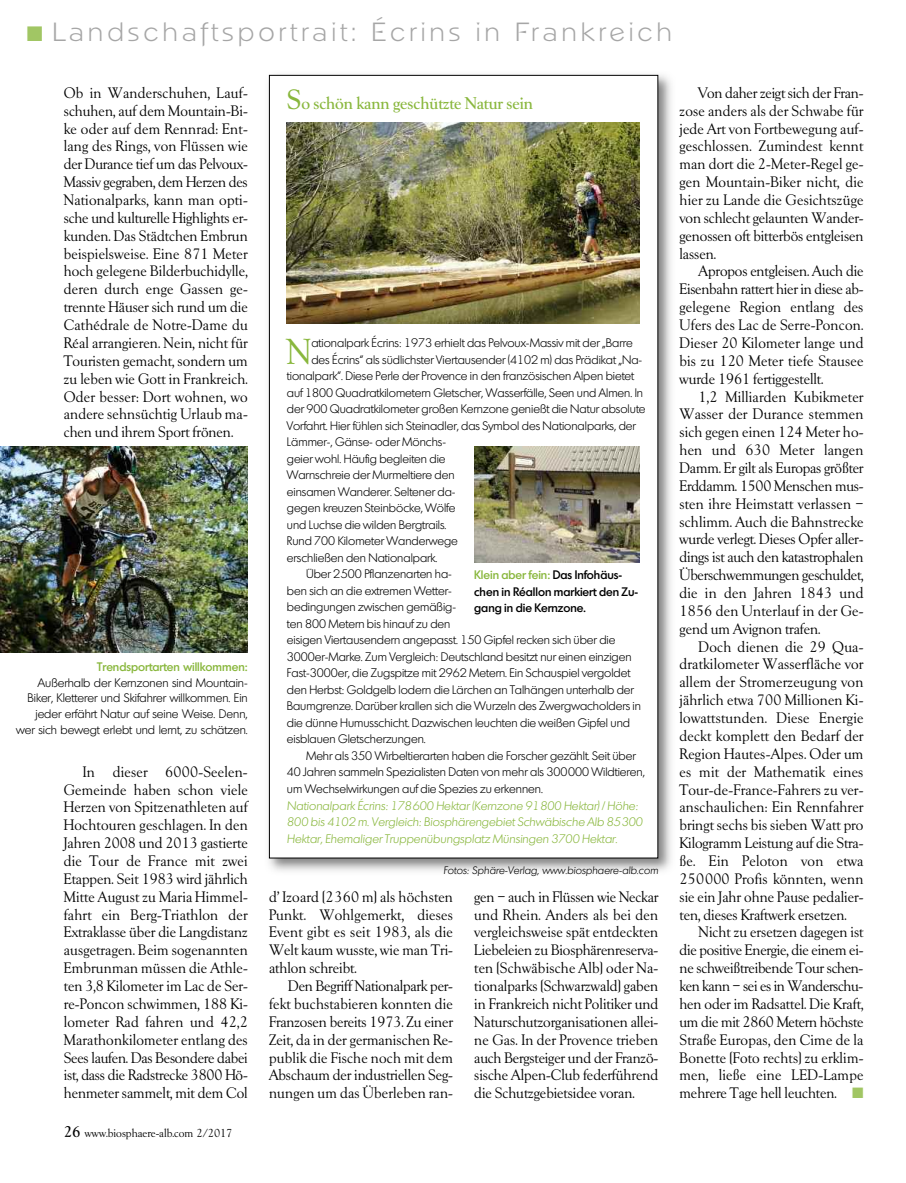
<style>
.page{position:relative;width:906px;height:1183px;background:#fff}
.page>*{position:absolute;margin:0;border:0;box-sizing:border-box;transform-origin:0 0}
.t1{font:34.8px "Goudx";color:#89b73d}
.t2{font:300 25.5px "Napoli";letter-spacing:.155em;color:#a6a6a6}
.t3{font:500 16.5px "Goudx";color:#89b73d}
.t4{font:15px "Zapf Dingbats";color:#a1c664}
.t5{font:14.7px/17.9px "Goudx";color:#000;text-align:justify}
.t6{font:300 12px/15.8px "Montreal";color:#000;text-align:right}
.t7{font:italic 300 12px/16.5px "Montreal";color:#89b73d}
.t8{font:500 12px/16.5px "Montreal";color:#000}
.t9{font:500 12px "Montreal";color:#89b73d}
.t10{font:11.25px "Goudx";color:#000}
.t11{font:italic 300 10.5px "Montreal";color:#000}
.s1{color:#a1c664}
.s2{font-weight:500;font-size:15px}
.s3{font-size:27px}
.s4{color:#89b73d}
</style>
<div class="page">
<img style="left:268px;top:74px;width:403px;height:797px">
<div style="left:269px;top:75px;width:389px;height:782px;background:#fff"></div>
<img style="left:287px;top:122px;width:353px;height:202px">
<img style="left:474px;top:446px;width:166px;height:116px">
<img style="left:0;top:446px;width:248px;height:206px">
<h2 class="t2" style="left:27px;top:17px;width:646px"><span class="s1">■</span> Landschaftsportrait: Écrins in Frankreich</h2>
<p class="t5" style="left:64px;top:84px;width:185px">Ob in Wanderschuhen, Lauf&shy;schuhen, auf dem Mountain-Bi&shy;ke oder auf dem Rennrad: Ent&shy;lang des Rings, von Flüssen wie der Durance tief um das Pelvoux-Massiv gegraben, dem Herzen des Nationalparks, kann man opti&shy;sche und kulturelle Highlights er&shy;kunden. Das Städtchen Embrun beispielsweise. Eine 871 Meter hoch gelegene Bilderbuchidylle, deren durch enge Gassen ge&shy;trennte Häuser sich rund um die Cathédrale de Notre-Dame du Réal arrangieren. Nein, nicht für Touristen gemacht, sondern um zu leben wie Gott in Frankreich.<br>Oder besser: Dort wohnen, wo andere sehnsüchtig Urlaub ma&shy;chen und ihrem Sport frönen.</p>
<p class="t9" style="left:97px;top:659px;width:152px">Trendsportarten willkommen:</p>
<p class="t6" style="left:16px;top:674px;width:233px">Außerhalb der Kernzonen sind Mountain-Biker, Kletterer und Skifahrer willkommen. Ein jeder erfährt Natur auf seine Weise. Denn, wer sich bewegt erlebt und lernt, zu schätzen.</p>
<p class="t5" style="left:64px;top:762px;width:185px;text-indent:19px">In dieser 6000-Seelen-Gemeinde haben schon viele Herzen von Spitzenathleten auf Hochtouren geschlagen. In den Jahren 2008 und 2013 gastierte die Tour de France mit zwei Etappen. Seit 1983 wird jährlich Mitte August zu Maria Himmel&shy;fahrt ein Berg-Triathlon der Extraklasse über die Langdistanz ausgetragen. Beim sogenannten Embrunman müssen die Athle&shy;ten 3,8 Kilometer im Lac de Ser&shy;re-Poncon schwimmen, 188 Ki&shy;lometer Rad fahren und 42,2<br>Marathonkilometer entlang des Sees laufen. Das Besondere dabei ist, dass die Radstrecke 3800 Hö&shy;henmeter sammelt, mit dem Col</p>
<p class="t10" style="left:64px;top:1126px;width:170px"><span class="s2">26</span> www.biosphaere-alb.com 2/2017</p>
<p class="t3" style="left:287px;top:93px;width:248px"><span class="s3">S</span>o schön kann geschützte Natur sein</p>
<h1 class="t1" style="left:287px;top:331px;width:26px">N</h1>
<p class="t6" style="left:311px;top:335px;width:323px">ationalpark Écrins: 1973 erhielt das Pelvoux-Massiv mit der „Barre</p>
<p class="t6" style="left:311px;top:351px;width:332px">des Écrins“ als südlichster Viertausender (4102 m) das Prädikat „Na-</p>
<p class="t6" style="left:287px;top:368px;width:349px">tionalpark“. Diese Perle der Provence in den französischen Alpen bietet</p>
<p class="t6" style="left:287px;top:384px;width:358px">auf 1800 Quadratkilometern Gletscher, Wasserfälle, Seen und Almen. In</p>
<p class="t6" style="left:287px;top:401px;width:360px">der 900 Quadratkilometer großen Kernzone genießt die Natur absolute</p>
<p class="t6" style="left:287px;top:417px;width:350px">Vorfahrt. Hier fühlen sich Steinadler, das Symbol des Nationalparks, der</p>
<p class="t6" style="left:287px;top:434px;width:161px">Lämmer-, Gänse- oder Mönchs-</p>
<p class="t6" style="left:287px;top:450px;width:160px">geier wohl. Häufig begleiten die</p>
<p class="t6" style="left:287px;top:467px;width:169px">Warnschreie der Murmeltiere den</p>
<p class="t6" style="left:287px;top:483px;width:170px">einsamen Wanderer. Seltener da-</p>
<p class="t6" style="left:287px;top:500px;width:170px">gegen kreuzen Steinböcke, Wölfe</p>
<p class="t6" style="left:287px;top:516px;width:161px">und Luchse die wilden Bergtrails.</p>
<p class="t6" style="left:287px;top:533px;width:172px">Rund 700 Kilometer Wanderwege</p>
<p class="t6" style="left:287px;top:549px;width:152px">erschließen den Nationalpark.</p>
<p class="t6" style="left:306px;top:566px;width:147px">Über 2500 Pflanzenarten ha-</p>
<p class="t6" style="left:287px;top:582px;width:166px">ben sich an die extremen Wetter-</p>
<p class="t6" style="left:287px;top:599px;width:171px">bedingungen zwischen gemäßig-</p>
<p class="t6" style="left:287px;top:615px;width:165px">ten 800 Metern bis hinauf zu den</p>
<p class="t6" style="left:287px;top:632px;width:330px">eisigen Viertausendern angepasst. 150 Gipfel recken sich über die</p>
<p class="t6" style="left:287px;top:648px;width:346px">3000er-Marke. Zum Vergleich: Deutschland besitzt nur einen einzigen</p>
<p class="t6" style="left:287px;top:665px;width:345px">Fast-3000er, die Zugspitze mit 2962 Metern. Ein Schauspiel vergoldet</p>
<p class="t6" style="left:287px;top:681px;width:348px">den Herbst: Goldgelb lodern die Lärchen an Talhängen unterhalb der</p>
<p class="t6" style="left:287px;top:698px;width:356px">Baumgrenze. Darüber krallen sich die Wurzeln des Zwergwacholders in</p>
<p class="t6" style="left:287px;top:714px;width:345px">die dünne Humusschicht. Dazwischen leuchten die weißen Gipfel und</p>
<p class="t6" style="left:287px;top:731px;width:140px">eisblauen Gletscherzungen.</p>
<p class="t6" style="left:306px;top:747px;width:331px">Mehr als 350 Wirbeltierarten haben die Forscher gezählt. Seit über</p>
<p class="t6" style="left:287px;top:764px;width:359px">40 Jahren sammeln Spezialisten Daten von mehr als 300000 Wildtieren,</p>
<p class="t6" style="left:287px;top:780px;width:257px">um Wechselwirkungen auf die Spezies zu erkennen.</p>
<p class="t7" style="left:287px;top:796px;width:357px">Nationalpark Écrins: 178600 Hektar (Kernzone 91800 Hektar) / Höhe:<br>800 bis 4102 m. Vergleich: Biosphärengebiet Schwäbische Alb 85300<br>Hektar, Ehemaliger Truppenübungsplatz Münsingen 3700 Hektar.</p>
<p class="t8" style="left:474px;top:566px;width:165px"><span class="s4">Klein aber fein:</span> Das Infohäus&shy;chen in Réallon markiert den Zu&shy;gang in die Kernzone.</p>
<p class="t11" style="left:443px;top:863px;width:216px">Fotos: Sphäre-Verlag, www.biosphaere-alb.com</p>
<p class="t5" style="left:269px;top:887px;width:185px">d’ Izoard (2360 m) als höchsten Punkt. Wohlgemerkt, dieses Event gibt es seit 1983, als die Welt kaum wusste, wie man Tri&shy;athlon schreibt.</p>
<p class="t5" style="left:269px;top:976px;width:185px;text-indent:19px">Den Begriff Nationalpark per&shy;fekt buchstabieren konnten die Franzosen bereits 1973. Zu einer Zeit, da in der germanischen Re&shy;publik die Fische noch mit dem Abschaum der industriellen Seg&shy;nungen um das Überleben ran-</p>
<p class="t5" style="left:474px;top:887px;width:185px">gen – auch in Flüssen wie Neckar und Rhein. Anders als bei den vergleichsweise spät entdeckten Liebeleien zu Biosphärenreserva&shy;ten (Schwäbische Alb) oder Na&shy;tionalparks (Schwarzwald) gaben in Frankreich nicht Politiker und Naturschutzorganisationen allei&shy;ne Gas. In der Provence trieben auch Bergsteiger und der Franzö&shy;sische Alpen-Club federführend die Schutzgebietsidee voran.</p>
<p class="t5" style="left:679px;top:84px;width:185px;text-indent:19px">Von daher zeigt sich der Fran&shy;zose anders als der Schwabe für jede Art von Fortbewegung auf&shy;geschlossen. Zumindest kennt man dort die 2-Meter-Regel ge&shy;gen Mountain-Biker nicht, die hier zu Lande die Gesichtszüge von schlecht gelaunten Wander&shy;genossen oft bitterbös entgleisen lassen.</p>
<p class="t5" style="left:679px;top:262px;width:185px;text-indent:19px">Apropos entgleisen. Auch die Eisenbahn rattert hier in diese ab&shy;gelegene Region entlang des Ufers des Lac de Serre-Poncon.<br>Dieser 20 Kilometer lange und bis zu 120 Meter tiefe Stausee wurde 1961 fertiggestellt.</p>
<p class="t5" style="left:679px;top:387px;width:185px;text-indent:19px">1,2 Milliarden Kubikmeter Wasser der Durance stemmen sich gegen einen 124 Meter ho&shy;hen und 630 Meter langen Damm. Er gilt als Europas größter Erddamm. 1500 Menschen mus&shy;sten ihre Heimstatt verlassen – schlimm. Auch die Bahnstrecke wurde verlegt. Dieses Opfer aller&shy;dings ist auch den katastrophalen Überschwemmungen geschuldet, die in den Jahren 1843 und 1856 den Unterlauf in der Ge&shy;gend um Avignon trafen.</p>
<p class="t5" style="left:679px;top:637px;width:185px;text-indent:19px">Doch dienen die 29 Qua&shy;dratkilometer Wasserfläche vor allem der Stromerzeugung von jährlich etwa 700 Millionen Ki&shy;lowattstunden. Diese Energie deckt komplett den Bedarf der Region Hautes-Alpes. Oder um es mit der Mathematik eines Tour-de-France-Fahrers zu ver&shy;anschaulichen: Ein Rennfahrer bringt sechs bis sieben Watt pro Kilogramm Leistung auf die Stra&shy;ße. Ein Peloton von etwa 250000 Profis könnten, wenn sie ein Jahr ohne Pause pedalier&shy;ten, dieses Kraftwerk ersetzen.</p>
<p class="t5" style="left:679px;top:923px;width:185px;text-indent:19px">Nicht zu ersetzen dagegen ist die positive Energie, die einem ei&shy;ne schweißtreibende Tour schen&shy;ken kann – sei es in Wanderschu&shy;hen oder im Radsattel. Die Kraft, um die mit 2860 Metern höchste Straße Europas, den Cime de la Bonette (Foto rechts) zu erklim&shy;men, ließe eine LED-Lampe mehrere Tage hell leuchten.</p>
<p class="t4" style="left:852px;top:1083px;width:13px">■</p>
</div>
